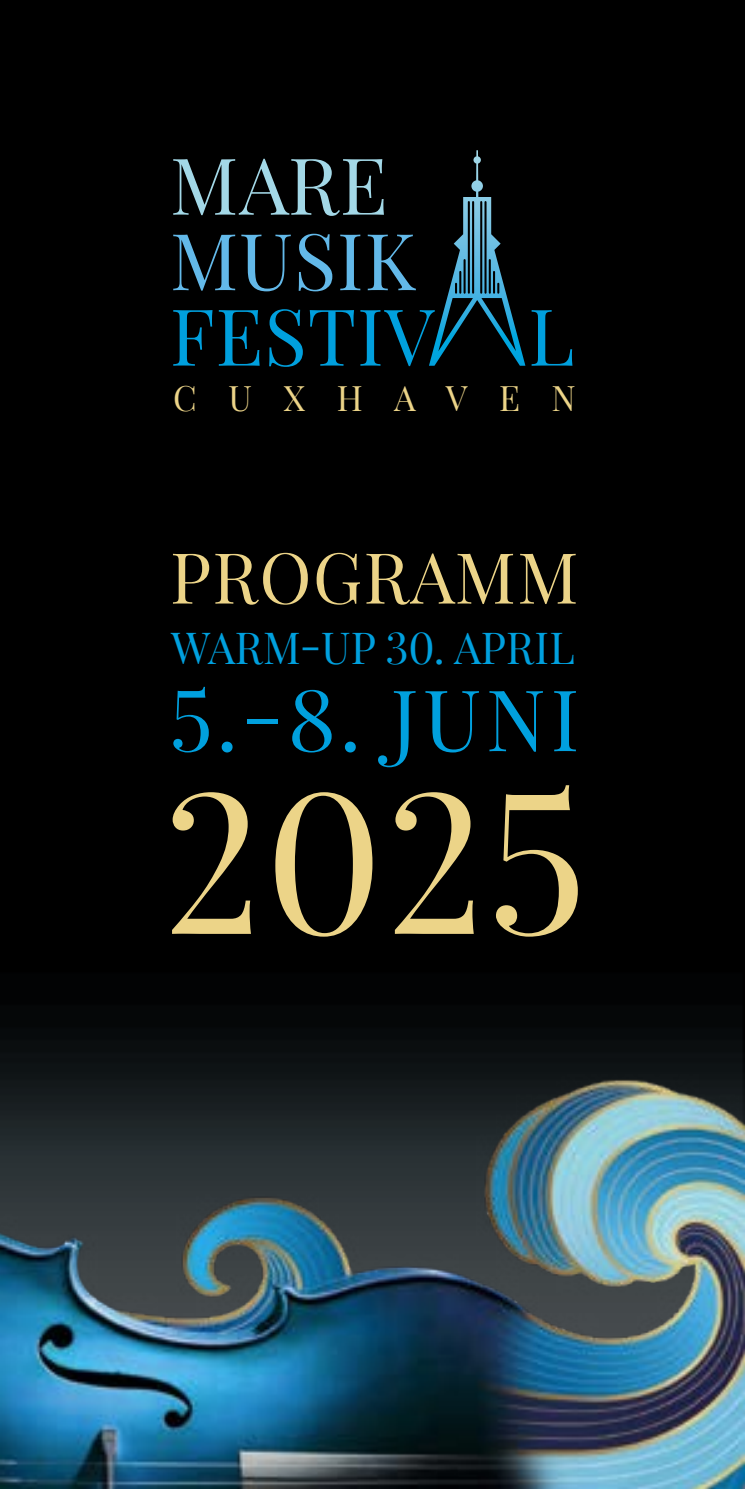
<style>
.page{position:relative;width:745px;height:1489px;background:#fff}
.page>*{position:absolute;margin:0;border:0;box-sizing:border-box;transform-origin:0 0}
.t1{font:196px "Playfair Display";color:#ecd488}
.t2{font:85px "Playfair Display";color:#00a0de}
.t3{font:78.5px "Playfair Display";letter-spacing:.01em;color:#00a0de}
.t4{font:78.5px "Playfair Display";letter-spacing:.01em;color:#63b9e9}
.t5{font:78.5px "Playfair Display";color:#a3d8e7}
.t6{font:70.5px "Playfair Display";letter-spacing:.015em;color:#ecd488}
.t7{font:43.25px "Playfair Display";letter-spacing:.005em;color:#00a0de}
.t8{font:34.5px "Playfair Display";letter-spacing:.915em;color:#ecd488}
</style>
<div class="page">
<div style="left:0;top:0;width:744px;height:1345px;background:#000"></div>
<div style="left:0;top:1028px;width:744px;height:30px;background:#0a0e0f"></div>
<img style="left:0;top:1058px;width:744px;height:430px">
<svg style="left:429px;top:150px;width:96px;height:216px"></svg>
<hr style="left:459px;top:272px;width:2px;height:21px;background:#000">
<hr style="left:492px;top:272px;width:2px;height:21px;background:#000">
<hr style="left:463px;top:260px;width:2px;height:33px;background:#000">
<hr style="left:488px;top:260px;width:2px;height:33px;background:#000">
<hr style="left:467px;top:202px;width:2px;height:91px;background:#000">
<hr style="left:484px;top:202px;width:2px;height:91px;background:#000">
<hr style="left:472px;top:202px;width:2px;height:91px;background:#000">
<hr style="left:480px;top:202px;width:2px;height:91px;background:#000">
<h3 class="t5" style="left:170px;top:136px;width:219px">MARE</h3>
<h3 class="t4" style="left:170px;top:212px;width:247px">MUSIK</h3>
<h3 class="t3" style="left:170px;top:287px;width:406px">FESTIV L</h3>
<p class="t8" style="left:173px;top:377px;width:404px">CUXHAVEN</p>
<h3 class="t6" style="left:170px;top:533px;width:410px">PROGRAMM</h3>
<p class="t7" style="left:171px;top:620px;width:405px">WARM-UP 30. APRIL</p>
<h2 class="t2" style="left:169px;top:666px;width:411px">5.-8. JUNI</h2>
<h1 class="t1" style="left:164px;top:737px;width:424px">2025</h1>
</div>
